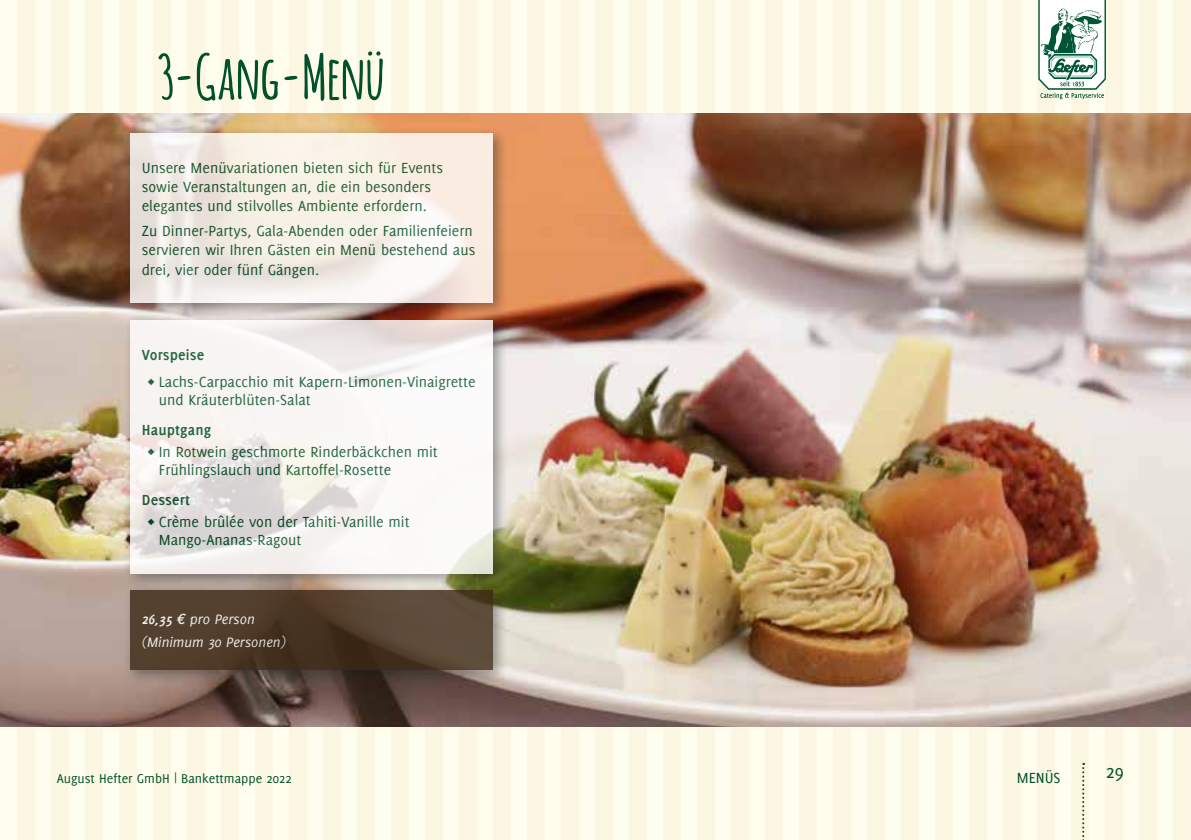
<style>
.page{position:relative;width:1191px;height:840px;background:#fff}
.page>*{position:absolute;margin:0;border:0;box-sizing:border-box;transform-origin:0 0}
.t1{font:700 60px "Amatic";letter-spacing:.01em;color:#00512a}
.t2{font:20px "Delicious";color:#00512a}
.t3{font:16px/19.2px "Delicious";color:#00512a}
.t4{font:700 16px "Delicious";letter-spacing:.01em;color:#00512a}
.t5{font:italic 15px/23.6px "Delicious";color:#fff}
.t6{font:14px "Delicious";color:#00512a}
.s1{font-weight:700}
</style>
<div class="page">
<div style="left:0;top:0;width:1191px;height:839px;background:#fffdee"></div>
<hr style="left:0;top:0;width:1px;height:839px;background:#fcf7e3">
<div style="left:17px;top:0;width:17px;height:839px;background:#fcf7e3"></div>
<div style="left:51px;top:0;width:17px;height:839px;background:#fcf7e3"></div>
<div style="left:85px;top:0;width:17px;height:839px;background:#fcf7e3"></div>
<div style="left:119px;top:0;width:17px;height:839px;background:#fcf7e3"></div>
<div style="left:153px;top:0;width:17px;height:839px;background:#fcf7e3"></div>
<div style="left:187px;top:0;width:17px;height:839px;background:#fcf7e3"></div>
<div style="left:221px;top:0;width:17px;height:839px;background:#fcf7e3"></div>
<div style="left:255px;top:0;width:17px;height:839px;background:#fcf7e3"></div>
<div style="left:289px;top:0;width:17px;height:839px;background:#fcf7e3"></div>
<div style="left:323px;top:0;width:17px;height:839px;background:#fcf7e3"></div>
<div style="left:357px;top:0;width:17px;height:839px;background:#fcf7e3"></div>
<div style="left:391px;top:0;width:17px;height:839px;background:#fcf7e3"></div>
<div style="left:425px;top:0;width:17px;height:839px;background:#fcf7e3"></div>
<div style="left:459px;top:0;width:17px;height:839px;background:#fcf7e3"></div>
<div style="left:493px;top:0;width:17px;height:839px;background:#fcf7e3"></div>
<div style="left:527px;top:0;width:17px;height:839px;background:#fcf7e3"></div>
<div style="left:561px;top:0;width:17px;height:839px;background:#fcf7e3"></div>
<div style="left:595px;top:0;width:17px;height:839px;background:#fcf7e3"></div>
<div style="left:629px;top:0;width:17px;height:839px;background:#fcf7e3"></div>
<div style="left:663px;top:0;width:17px;height:839px;background:#fcf7e3"></div>
<div style="left:697px;top:0;width:17px;height:839px;background:#fcf7e3"></div>
<div style="left:731px;top:0;width:17px;height:839px;background:#fcf7e3"></div>
<div style="left:765px;top:0;width:17px;height:839px;background:#fcf7e3"></div>
<div style="left:799px;top:0;width:17px;height:839px;background:#fcf7e3"></div>
<div style="left:833px;top:0;width:17px;height:839px;background:#fcf7e3"></div>
<div style="left:867px;top:0;width:17px;height:839px;background:#fcf7e3"></div>
<div style="left:901px;top:0;width:17px;height:839px;background:#fcf7e3"></div>
<div style="left:935px;top:0;width:17px;height:839px;background:#fcf7e3"></div>
<div style="left:969px;top:0;width:17px;height:839px;background:#fcf7e3"></div>
<div style="left:1003px;top:0;width:17px;height:839px;background:#fcf7e3"></div>
<div style="left:1037px;top:0;width:17px;height:839px;background:#fcf7e3"></div>
<div style="left:1071px;top:0;width:18px;height:839px;background:#fcf7e3"></div>
<div style="left:1106px;top:0;width:17px;height:839px;background:#fcf7e3"></div>
<div style="left:1140px;top:0;width:17px;height:839px;background:#fcf7e3"></div>
<div style="left:1174px;top:0;width:17px;height:839px;background:#fcf7e3"></div>
<svg style="left:1038px;top:0;width:68px;height:99px"></svg>
<svg style="left:1082px;top:762px;width:2px;height:78px"></svg>
<img style="left:0;top:113px;width:1191px;height:613px">
<div style="left:123px;top:126px;width:385px;height:192px;background:#1d1d1b;opacity:.5"></div>
<svg style="left:130px;top:133px;width:363px;height:170px;fill:#f7efe5"></svg>
<div style="left:123px;top:313px;width:385px;height:275px;background:#1d1d1b;opacity:.5"></div>
<svg style="left:130px;top:320px;width:363px;height:253px"></svg>
<div style="left:123px;top:583px;width:385px;height:101px;background:#1d1d1b;opacity:.5"></div>
<svg style="left:130px;top:590px;width:363px;height:79px;background:#513e2c"></svg>
<h1 class="t1" style="left:159px;top:34px;width:227px">3-Gang-Menü</h1>
<p class="t3" style="left:142px;top:158px;width:303px">Unsere Menüvariationen bieten sich für Events sowie Veranstaltungen an, die ein besonders elegantes und stilvolles Ambiente erfordern.</p>
<p class="t3" style="left:142px;top:221px;width:335px">Zu Dinner-Partys, Gala-Abenden oder Familienfeiern servieren wir Ihren Gästen ein Menü bestehend aus drei, vier oder fünf Gängen.</p>
<p class="t4" style="left:142px;top:345px;width:64px">Vorspeise</p>
<p class="t3" style="left:159px;top:372px;width:318px;line-height:18px;text-indent:-11px">◊ Lachs-Carpacchio mit Kapern-Limonen-Vinaigrette und Kräuterblüten-Salat</p>
<p class="t4" style="left:142px;top:421px;width:71px">Hauptgang</p>
<p class="t3" style="left:159px;top:442px;width:280px;line-height:18px;text-indent:-11px">◊ In Rotwein geschmorte Rinderbäckchen mit<br>Frühlingslauch und Kartoffel-Rosette</p>
<p class="t4" style="left:142px;top:491px;width:50px">Dessert</p>
<p class="t3" style="left:159px;top:512px;width:252px;line-height:18px;text-indent:-11px">◊ Crème brûlée von der Tahiti-Vanille mit<br>Mango-Ananas-Ragout</p>
<p class="t5" style="left:142px;top:606px;width:146px"><span class="s1">26,35 ¤</span> pro Person (Minimum 30 Personen)</p>
<p class="t6" style="left:57px;top:770px;width:236px">August Hefter GmbH | Bankettmappe 2022</p>
<p class="t3" style="left:1016px;top:767px;width:45px">MENÜS</p>
<p class="t2" style="left:1106px;top:759px;width:19px">29</p>
</div>
